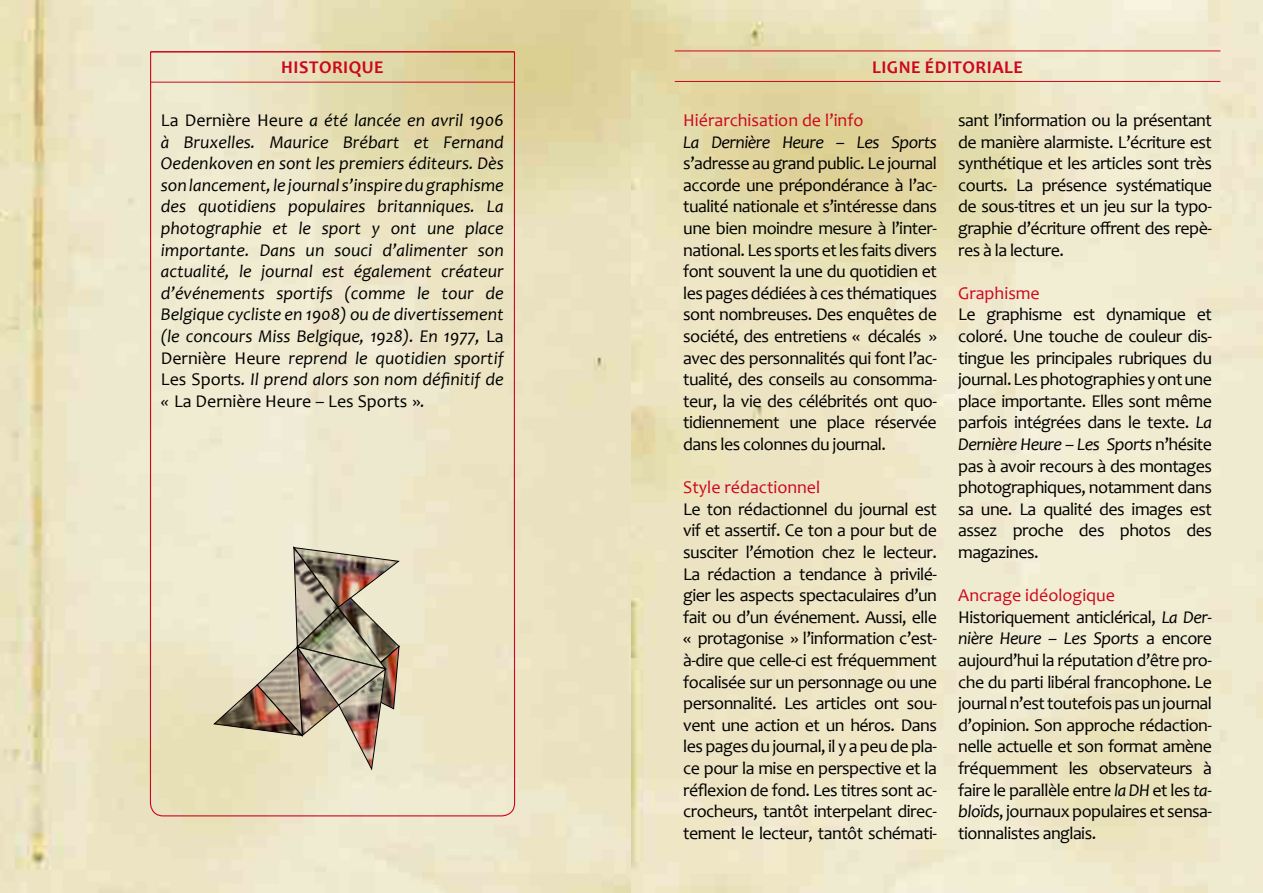
<style>
.page{position:relative;width:1263px;height:893px;background:#fff}
.page>*{position:absolute;margin:0;border:0;box-sizing:border-box;transform-origin:0 0}
.t1{font:18px/21.6px "Candara";letter-spacing:-.03em;color:#000;text-align:justify}
.t2{font:italic 18px/21.6px "Candara";color:#000;text-align:justify}
.t3{font:18px "Candara";color:#cd071e}
.t4{font:700 18px "Candara";letter-spacing:.03em;color:#cd071e}
.t5{font:italic 18px "Candara";letter-spacing:-.03em;color:#000}
.s1{font-style:italic}
.s2{color:#cd071e}
.s3{font-style:normal}
</style>
<div class="page">
<img style="left:0;top:0;width:1263px;height:893px">
<hr style="left:675px;top:51px;width:545px;height:1px;background:#cd071e">
<hr style="left:675px;top:81px;width:545px;height:1px;background:#cd071e">
<svg style="left:149px;top:51px;width:367px;height:842px;background:#e5dcbf"></svg>
<p class="t4" style="left:281px;top:56px;width:104px">HISTORIQUE</p>
<p class="t4" style="left:872px;top:55px;width:152px">LIGNE ÉDITORIALE</p>
<p class="t3" style="left:683px;top:109px;width:182px">Hiérarchisation de l’info</p>
<p class="t5" style="left:683px;top:130px;width:255px">La Dernière Heure – Les Sports</p>
<p class="t1" style="left:683px;top:152px;width:255px">s’adresse au grand public. Le journal accorde une prépondérance à l’ac&shy;tualité nationale et s’intéresse dans une bien moindre mesure à l’inter&shy;national. Les sports et les faits divers font souvent la une du quotidien et les pages dédiées à ces thématiques sont nombreuses. Des enquêtes de société, des entretiens « décalés » avec des personnalités qui font l’ac&shy;tualité, des conseils au consomma&shy;teur, la vie des célébrités ont quo&shy;tidiennement une place réservée dans les colonnes du journal.</p>
<p class="t3" style="left:683px;top:476px;width:139px">Style rédactionnel</p>
<p class="t1" style="left:683px;top:498px;width:255px">Le ton rédactionnel du journal est vif et assertif. Ce ton a pour but de susciter l’émotion chez le lecteur.<br>La rédaction a tendance à privilé&shy;gier les aspects spectaculaires d’un fait ou d’un événement. Aussi, elle « protagonise » l’information c’est&shy;à-dire que celle-ci est fréquemment focalisée sur un personnage ou une personnalité. Les articles ont sou&shy;vent une action et un héros. Dans les pages du journal, il y a peu de pla&shy;ce pour la mise en perspective et la réflexion de fond. Les titres sont ac&shy;crocheurs, tantôt interpelant direc&shy;tement le lecteur, tantôt schémati-</p>
<p class="t1" style="left:958px;top:109px;width:255px">sant l’information ou la présentant de manière alarmiste. L’écriture est synthétique et les articles sont très courts. La présence systématique de sous-titres et un jeu sur la typo&shy;graphie d’écriture offrent des repè&shy;res à la lecture.</p>
<p class="t3" style="left:958px;top:282px;width:83px">Graphisme</p>
<p class="t1" style="left:958px;top:304px;width:255px">Le graphisme est dynamique et coloré. Une touche de couleur dis&shy;tingue les principales rubriques du journal. Les photographies y ont une place importante. Elles sont même parfois intégrées dans le texte. <span class="s1">La Dernière Heure – Les Sports</span> n’hésite pas à avoir recours à des montages photographiques, notamment dans sa une. La qualité des images est assez proche des photos des magazines.</p>
<p class="t1" style="left:958px;top:584px;width:255px;text-align:left"><span class="s2">Ancrage idéologique </span>Historiquement anticlérical, <span class="s1">La Der&shy;nière Heure – Les Sports</span> a encore aujourd’hui la réputation d’être pro&shy;che du parti libéral francophone. Le journal n’est toutefois pas un journal d’opinion. Son approche rédaction&shy;nelle actuelle et son format amène fréquemment les observateurs à faire le parallèle entre <span class="s1">la DH</span> et les <span class="s1">ta&shy;bloïds</span>, journaux populaires et sensa&shy;tionnalistes anglais.</p>
<p class="t2" style="left:161px;top:109px;width:344px"><span class="s3">La Dernière Heure</span> a été lancée en avril 1906 à Bruxelles. Maurice Brébart et Fernand Oedenkoven en sont les premiers éditeurs. Dès son lancement, le journal s’inspire du graphisme des quotidiens populaires britanniques. La photographie et le sport y ont une place importante. Dans un souci d’alimenter son actualité, le journal est également créateur d’événements sportifs (comme le tour de Belgique cycliste en 1908) ou de divertissement (le concours Miss Belgique, 1928). En 1977, <span class="s3">La Dernière Heure</span> reprend le quotidien sportif <span class="s3">Les Sports</span>. Il prend alors son nom définitif de « <span class="s3">La Dernière Heure – Les Sports »</span>.</p>
</div>
